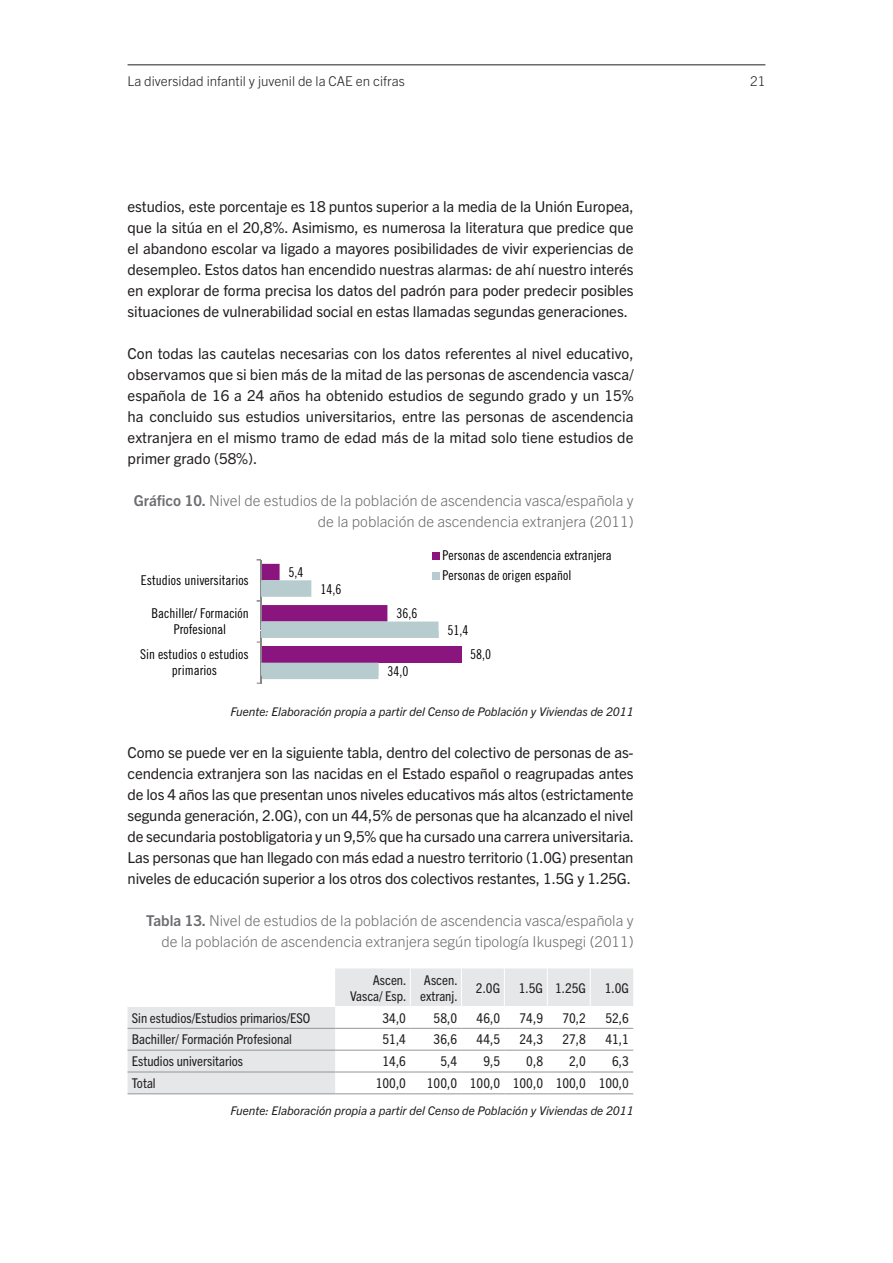
<style>
.page{position:relative;width:893px;height:1263px;background:#fff}
.page>*{position:absolute;margin:0;border:0;box-sizing:border-box;transform-origin:0 0}
._01texto{font:15px/21px "Trade Gothic Next LT Pro";letter-spacing:-.005em;color:#231f20;text-align:justify}
._05titulo_tabla{font:300 15px/21px "Trade Gothic Next LT Pro";color:#6c6d70;text-align:right}
.t1{font:13.5px/20px "Trade Gothic LT Std Cn 18";color:#000}
._04tabla_dcha{font:condensed 13.5px/16.2px "Trade Gothic Next LT Pro";color:#231f20;text-align:right;scale:1.05 1}
._03tabla_izq{font:condensed 13.5px "Trade Gothic Next LT Pro";color:#231f20;scale:1.05 1}
.t2{font:300 13.5px "Trade Gothic Next LT Pro";color:#231f20}
._07fuente{font:italic 12px "Trade Gothic Next LT Pro";color:#231f20}
.s1{font-weight:700}
</style>
<div class="page">
<hr style="left:128px;top:64px;width:637px;height:1px;background:#231f20">
<svg style="left:128px;top:968px;width:505px;height:125px"></svg>
<hr style="left:128px;top:1028px;width:207px;height:1px;background:#939598">
<hr style="left:335px;top:1028px;width:75px;height:1px;background:#939598">
<hr style="left:410px;top:1028px;width:51px;height:1px;background:#939598">
<hr style="left:461px;top:1028px;width:43px;height:1px;background:#939598">
<hr style="left:504px;top:1028px;width:43px;height:1px;background:#939598">
<hr style="left:547px;top:1028px;width:43px;height:1px;background:#939598">
<hr style="left:590px;top:1028px;width:43px;height:1px;background:#939598">
<hr style="left:128px;top:1050px;width:207px;height:1px;background:#939598">
<hr style="left:335px;top:1050px;width:75px;height:1px;background:#939598">
<hr style="left:410px;top:1050px;width:51px;height:1px;background:#939598">
<hr style="left:461px;top:1050px;width:43px;height:1px;background:#939598">
<hr style="left:504px;top:1050px;width:43px;height:1px;background:#939598">
<hr style="left:547px;top:1050px;width:43px;height:1px;background:#939598">
<hr style="left:590px;top:1050px;width:43px;height:1px;background:#939598">
<hr style="left:128px;top:1072px;width:207px;height:1px;background:#939598">
<hr style="left:335px;top:1072px;width:75px;height:1px;background:#939598">
<hr style="left:410px;top:1072px;width:51px;height:1px;background:#939598">
<hr style="left:461px;top:1072px;width:43px;height:1px;background:#939598">
<hr style="left:504px;top:1072px;width:43px;height:1px;background:#939598">
<hr style="left:547px;top:1072px;width:43px;height:1px;background:#939598">
<hr style="left:590px;top:1072px;width:43px;height:1px;background:#939598">
<hr style="left:128px;top:1093px;width:207px;height:1px;background:#939598">
<hr style="left:335px;top:1093px;width:75px;height:1px;background:#939598">
<hr style="left:410px;top:1093px;width:51px;height:1px;background:#939598">
<hr style="left:461px;top:1093px;width:43px;height:1px;background:#939598">
<hr style="left:504px;top:1093px;width:43px;height:1px;background:#939598">
<hr style="left:547px;top:1093px;width:43px;height:1px;background:#939598">
<hr style="left:590px;top:1093px;width:43px;height:1px;background:#939598">
<hr style="left:410px;top:968px;width:1px;height:38px;background:#fff">
<hr style="left:461px;top:968px;width:1px;height:38px;background:#fff">
<hr style="left:504px;top:968px;width:1px;height:38px;background:#fff">
<hr style="left:547px;top:968px;width:1px;height:38px;background:#fff">
<hr style="left:590px;top:968px;width:1px;height:38px;background:#fff">
<hr style="left:128px;top:1006px;width:207px;height:1px;background:#fff">
<hr style="left:335px;top:1006px;width:75px;height:1px;background:#fff">
<hr style="left:410px;top:1006px;width:51px;height:1px;background:#fff">
<hr style="left:461px;top:1006px;width:43px;height:1px;background:#fff">
<hr style="left:504px;top:1006px;width:43px;height:1px;background:#fff">
<hr style="left:547px;top:1006px;width:43px;height:1px;background:#fff">
<hr style="left:590px;top:1006px;width:43px;height:1px;background:#fff">
<div style="left:432px;top:552px;width:8px;height:7px;background:#8a157e"></div>
<svg style="left:257px;top:559px;width:204px;height:125px"></svg>
<p class="t2" style="left:128px;top:71px;width:279px">La diversidad infantil y juvenil de la CAE en cifras</p>
<p class="t2" style="left:750px;top:71px;width:17px">21</p>
<p class="_01texto" style="left:128px;top:195px;width:508px">estudios, este porcentaje es 18 puntos superior a la media de la Unión Europea, que la sitúa en el 20,8%. Asimismo, es numerosa la literatura que predice que el abandono escolar va ligado a mayores posibilidades de vivir experiencias de desempleo. Estos datos han encendido nuestras alarmas: de ahí nuestro interés en explorar de forma precisa los datos del padrón para poder predecir posibles situaciones de vulnerabilidad social en estas llamadas segundas generaciones.</p>
<p class="_01texto" style="left:128px;top:342px;width:508px">Con todas las cautelas necesarias con los datos referentes al nivel educativo, observamos que si bien más de la mitad de las personas de ascendencia vasca/ española de 16 a 24 años ha obtenido estudios de segundo grado y un 15% ha concluido sus estudios universitarios, entre las personas de ascendencia extranjera en el mismo tramo de edad más de la mitad solo tiene estudios de primer grado (58%).</p>
<p class="_05titulo_tabla" style="left:134px;top:489px;width:501px"><span class="s1">Gráfico 10.</span> Nivel de estudios de la población de ascendencia vasca/española y de la población de ascendencia extranjera (2011)</p>
<p class="t1" style="left:141px;top:570px;width:109px">Estudios universitarios</p>
<p class="t1" style="left:151px;top:603px;width:99px">Bachiller/ Formación</p>
<p class="t1" style="left:174px;top:619px;width:54px">Profesional</p>
<p class="t1" style="left:289px;top:562px;width:16px">5,4</p>
<p class="t1" style="left:320px;top:579px;width:23px">14,6</p>
<p class="t1" style="left:396px;top:603px;width:23px">36,6</p>
<p class="t1" style="left:442px;top:545px;width:171px">Personas de ascendencia extranjera<br>Personas de origen español</p>
<p class="t1" style="left:447px;top:620px;width:23px">51,4</p>
<p class="t1" style="left:140px;top:644px;width:110px">Sin estudios o estudios</p>
<p class="t1" style="left:470px;top:644px;width:23px">58,0</p>
<p class="t1" style="left:172px;top:660px;width:46px">primarios</p>
<p class="t1" style="left:387px;top:661px;width:23px">34,0</p>
<p class="_07fuente" style="left:230px;top:703px;width:405px">Fuente: Elaboración propia a partir del Censo de Población y Viviendas de 2011</p>
<p class="_01texto" style="left:128px;top:741px;width:508px">Como se puede ver en la siguiente tabla, dentro del colectivo de personas de as&shy;cendencia extranjera son las nacidas en el Estado español o reagrupadas antes de los 4 años las que presentan unos niveles educativos más altos (estrictamente segunda generación, 2.0G), con un 44,5% de personas que ha alcanzado el nivel de secundaria postobligatoria y un 9,5% que ha cursado una carrera universitaria.<br>Las personas que han llegado con más edad a nuestro territorio (1.0G) presentan niveles de educación superior a los otros dos colectivos restantes, 1.5G y 1.25G.</p>
<p class="_05titulo_tabla" style="left:146px;top:909px;width:489px"><span class="s1">Tabla 13.</span> Nivel de estudios de la población de ascendencia vasca/española y de la población de ascendencia extranjera según tipología Ikuspegi (2011)</p>
<p class="_04tabla_dcha" style="left:350px;top:971px;width:55px">Ascen.<br>Vasca/ Esp.</p>
<p class="_04tabla_dcha" style="left:420px;top:971px;width:37px;text-align:left">Ascen. extranj.</p>
<p class="_04tabla_dcha" style="left:476px;top:979px;width:25px">2.0G</p>
<p class="_04tabla_dcha" style="left:519px;top:979px;width:25px">1.5G</p>
<p class="_04tabla_dcha" style="left:555px;top:979px;width:31px">1.25G</p>
<p class="_04tabla_dcha" style="left:605px;top:979px;width:25px">1.0G</p>
<p class="_03tabla_izq" style="left:132px;top:1008px;width:172px">Sin estudios/Estudios primarios/ESO</p>
<p class="_04tabla_dcha" style="left:382px;top:1009px;width:24px">34,0</p>
<p class="_04tabla_dcha" style="left:434px;top:1009px;width:24px">58,0</p>
<p class="_04tabla_dcha" style="left:477px;top:1009px;width:24px">46,0</p>
<p class="_04tabla_dcha" style="left:520px;top:1009px;width:24px">74,9</p>
<p class="_04tabla_dcha" style="left:562px;top:1009px;width:24px">70,2</p>
<p class="_04tabla_dcha" style="left:605px;top:1009px;width:24px">52,6</p>
<p class="_03tabla_izq" style="left:132px;top:1030px;width:154px">Bachiller/ Formación Profesional</p>
<p class="_04tabla_dcha" style="left:382px;top:1030px;width:24px">51,4</p>
<p class="_04tabla_dcha" style="left:434px;top:1030px;width:24px">36,6</p>
<p class="_04tabla_dcha" style="left:477px;top:1030px;width:24px">44,5</p>
<p class="_04tabla_dcha" style="left:520px;top:1030px;width:24px">24,3</p>
<p class="_04tabla_dcha" style="left:562px;top:1030px;width:24px">27,8</p>
<p class="_04tabla_dcha" style="left:605px;top:1030px;width:24px">41,1</p>
<p class="_03tabla_izq" style="left:132px;top:1052px;width:108px">Estudios universitarios</p>
<p class="_04tabla_dcha" style="left:382px;top:1052px;width:24px">14,6</p>
<p class="_04tabla_dcha" style="left:440px;top:1052px;width:17px">5,4</p>
<p class="_04tabla_dcha" style="left:483px;top:1052px;width:17px">9,5</p>
<p class="_04tabla_dcha" style="left:526px;top:1052px;width:17px">0,8</p>
<p class="_04tabla_dcha" style="left:569px;top:1052px;width:17px">2,0</p>
<p class="_04tabla_dcha" style="left:612px;top:1052px;width:17px">6,3</p>
<p class="_03tabla_izq" style="left:132px;top:1074px;width:24px">Total</p>
<p class="_04tabla_dcha" style="left:376px;top:1074px;width:30px">100,0</p>
<p class="_04tabla_dcha" style="left:427px;top:1074px;width:30px">100,0</p>
<p class="_04tabla_dcha" style="left:470px;top:1074px;width:30px">100,0</p>
<p class="_04tabla_dcha" style="left:513px;top:1074px;width:30px">100,0</p>
<p class="_04tabla_dcha" style="left:556px;top:1074px;width:30px">100,0</p>
<p class="_04tabla_dcha" style="left:599px;top:1074px;width:30px">100,0</p>
<p class="_07fuente" style="left:230px;top:1102px;width:405px">Fuente: Elaboración propia a partir del Censo de Población y Viviendas de 2011</p>
</div>
